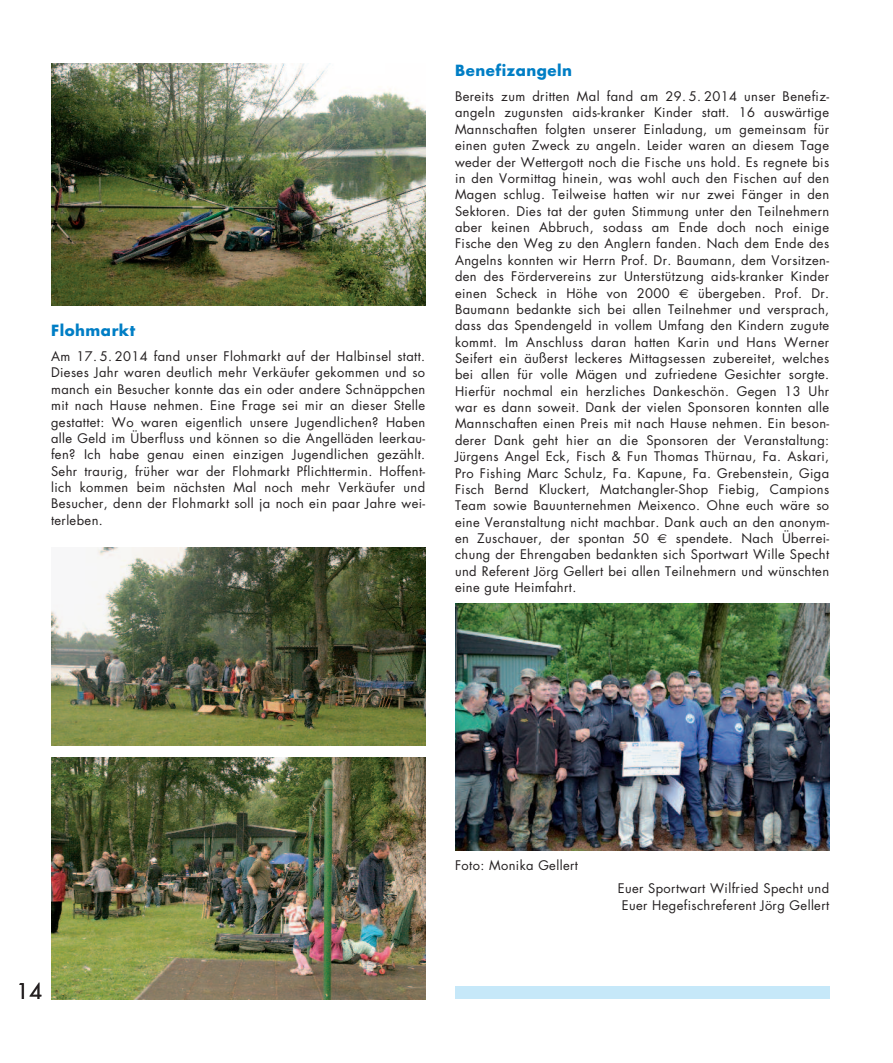
<style>
.page{position:relative;width:893px;height:1063px;background:#fff}
.page>*{position:absolute;margin:0;border:0;box-sizing:border-box;transform-origin:0 0}
.t1{font:21px "Futura";color:#231f20}
.t2{font:700 15px "Futura";letter-spacing:.035em;color:#007ec5}
.t3{font:12.9px/16.4px "Futura";letter-spacing:.03em;color:#231f20;text-align:justify}
.s1{font-family:"Euro Sans"}
</style>
<div class="page">
<img style="left:51px;top:64px;width:374px;height:241px">
<img style="left:51px;top:548px;width:374px;height:197px">
<img style="left:52px;top:758px;width:373px;height:241px">
<img style="left:455px;top:604px;width:374px;height:246px">
<div style="left:455px;top:986px;width:374px;height:13px;background:#c6e8f9"></div>
<p class="t2" style="left:51px;top:324px;width:86px">Flohmarkt</p>
<p class="t3" style="left:51px;top:349px;width:376px">Am 17. 5. 2014 fand unser Flohmarkt auf der Halbinsel statt.<br>Dieses Jahr waren deutlich mehr Verkäufer gekommen und so manch ein Besucher konnte das ein oder andere Schnäppchen mit nach Hause nehmen. Eine Frage sei mir an dieser Stelle gestattet: Wo waren eigentlich unsere Jugendlichen? Haben alle Geld im Überfluss und können so die Angelläden leerkau&shy;fen? Ich habe genau einen einzigen Jugendlichen gezählt.<br>Sehr traurig, früher war der Flohmarkt Pflichttermin. Hoffent&shy;lich kommen beim nächsten Mal noch mehr Verkäufer und Besucher, denn der Flohmarkt soll ja noch ein paar Jahre wei&shy;terleben.</p>
<p class="t2" style="left:455px;top:64px;width:119px">Benefizangeln</p>
<p class="t3" style="left:455px;top:89px;width:376px">Bereits zum dritten Mal fand am 29. 5. 2014 unser Benefiz&shy;angeln zugunsten aids-kranker Kinder statt. 16 auswärtige Mannschaften folgten unserer Einladung, um gemeinsam für einen guten Zweck zu angeln. Leider waren an diesem Tage weder der Wettergott noch die Fische uns hold. Es regnete bis in den Vormittag hinein, was wohl auch den Fischen auf den Magen schlug. Teilweise hatten wir nur zwei Fänger in den Sektoren. Dies tat der guten Stimmung unter den Teilnehmern aber keinen Abbruch, sodass am Ende doch noch einige Fische den Weg zu den Anglern fanden. Nach dem Ende des Angelns konnten wir Herrn Prof. Dr. Baumann, dem Vorsitzen&shy;den des Fördervereins zur Unterstützung aids-kranker Kinder einen Scheck in Höhe von 2000 <span class="s1">€</span> übergeben. Prof. Dr.<br>Baumann bedankte sich bei allen Teilnehmer und versprach, dass das Spendengeld in vollem Umfang den Kindern zugute kommt. Im Anschluss daran hatten Karin und Hans Werner Seifert ein äußerst leckeres Mittagsessen zubereitet, welches bei allen für volle Mägen und zufriedene Gesichter sorgte.<br>Hierfür nochmal ein herzliches Dankeschön. Gegen 13 Uhr war es dann soweit. Dank der vielen Sponsoren konnten alle Mannschaften einen Preis mit nach Hause nehmen. Ein beson&shy;derer Dank geht hier an die Sponsoren der Veranstaltung:<br>Jürgens Angel Eck, Fisch &amp; Fun Thomas Thürnau, Fa. Askari, Pro Fishing Marc Schulz, Fa. Kapune, Fa. Grebenstein, Giga Fisch Bernd Kluckert, Matchangler-Shop Fiebig, Campions Team sowie Bauunternehmen Meixenco. Ohne euch wäre so eine Veranstaltung nicht machbar. Dank auch an den anonym&shy;en Zuschauer, der spontan 50 <span class="s1">€</span> spendete. Nach Überrei&shy;chung der Ehrengaben bedankten sich Sportwart Wille Specht und Referent Jörg Gellert bei allen Teilnehmern und wünschten eine gute Heimfahrt.</p>
<h1 class="t1" style="left:16px;top:981px;width:28px">14</h1>
<p class="t3" style="left:455px;top:859px;width:124px">Foto: Monika Gellert</p>
<p class="t3" style="left:618px;top:881px;width:213px;text-align:center">Euer Sportwart Wilfried Specht und<br>Euer Hegefischreferent Jörg Gellert</p>
</div>
